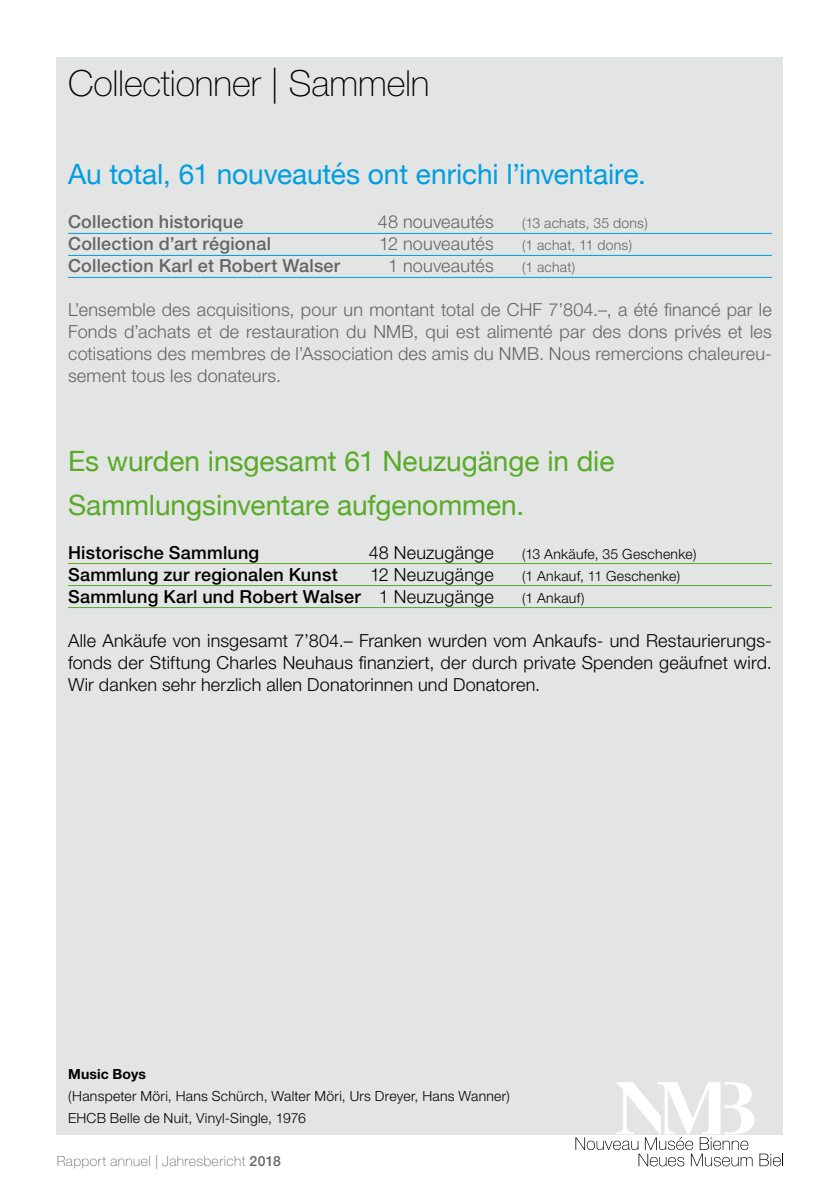
<style>
.page{position:relative;width:840px;height:1191px;background:#fff}
.page>*{position:absolute;margin:0;border:0;box-sizing:border-box;transform-origin:0 0}
.t1{font:100 36px "Helvetica Neue";letter-spacing:-.005em;color:#000}
.t2{font:28px/44px "Helvetica Neue";color:#57ab27}
.t3{font:28px "Helvetica Neue";letter-spacing:-.005em;color:#009ee0}
.t4{font:300 18px/22px "Helvetica Neue";letter-spacing:.01em;color:#646567;text-align:justify}
.t5{font:300 18px/22px "Helvetica Neue";letter-spacing:.01em;color:#000;text-align:justify}
.t6{font:500 18px "Helvetica Neue";letter-spacing:.01em;color:#000}
.t7{font:500 18px "Helvetica Neue";letter-spacing:.01em;color:#646567}
.t8{font:300 14px/22px "Helvetica Neue";letter-spacing:.02em;color:#000}
.t9{font:300 14px "Helvetica Neue";letter-spacing:.015em;color:#646567}
.t10{font:100 14px "Helvetica Neue";letter-spacing:.03em;color:#646567}
.t11{font:700 14px "Helvetica Neue";letter-spacing:.01em;color:#000}
.s1{font-weight:300}
.s2{font-weight:500}
</style>
<div class="page">
<div style="left:57px;top:57px;width:725px;height:1077px;background:#e3e4e4"></div>
<svg style="left:575px;top:1082px;width:208px;height:84px"></svg>
<hr style="left:68px;top:233px;width:703px;height:1px;background:#009ee0">
<hr style="left:68px;top:255px;width:703px;height:1px;background:#009ee0">
<hr style="left:68px;top:277px;width:703px;height:1px;background:#009ee0">
<hr style="left:68px;top:563px;width:703px;height:1px;background:#57ab27">
<hr style="left:68px;top:585px;width:703px;height:1px;background:#57ab27">
<hr style="left:68px;top:607px;width:703px;height:1px;background:#57ab27">
<h1 class="t1" style="left:68px;top:63px;width:363px">Collectionner | Sammeln</h1>
<h2 class="t3" style="left:68px;top:154px;width:579px">Au total, 61 nouveautés ont enrichi l’inventaire.</h2>
<p class="t7" style="left:68px;top:211px;width:177px">Collection historique</p>
<p class="t4" style="left:377px;top:211px;width:117px">48 nouveautés</p>
<p class="t9" style="left:522px;top:215px;width:127px">(13 achats, 35 dons)</p>
<p class="t7" style="left:68px;top:233px;width:204px">Collection d’art régional</p>
<p class="t4" style="left:379px;top:233px;width:116px">12 nouveautés</p>
<p class="t9" style="left:522px;top:237px;width:111px">(1 achat, 11 dons)</p>
<p class="t7" style="left:68px;top:255px;width:273px">Collection Karl et Robert Walser</p>
<p class="t4" style="left:388px;top:255px;width:107px">1 nouveautés</p>
<p class="t9" style="left:522px;top:259px;width:54px">(1 achat)</p>
<p class="t4" style="left:68px;top:299px;width:704px">L’ensemble des acquisitions, pour un montant total de CHF 7’804.–, a été financé par le Fonds d’achats et de restauration du NMB, qui est alimenté par des dons privés et les cotisations des membres de l’Association des amis du NMB. Nous remercions chaleureu&shy;sement tous les donateurs.</p>
<h2 class="t2" style="left:68px;top:440px;width:547px">Es wurden insgesamt 61 Neuzugänge in die<br>Sammlungsinventare aufgenommen.</h2>
<p class="t6" style="left:68px;top:541px;width:192px">Historische Sammlung</p>
<p class="t5" style="left:368px;top:541px;width:126px">48 Neuzugänge</p>
<p class="t8" style="left:522px;top:542px;width:176px">(13 Ankäufe, 35 Geschenke)</p>
<p class="t6" style="left:68px;top:563px;width:271px">Sammlung zur regionalen Kunst</p>
<p class="t5" style="left:370px;top:563px;width:125px">12 Neuzugänge</p>
<p class="t8" style="left:522px;top:564px;width:160px">(1 Ankauf, 11 Geschenke)</p>
<p class="t6" style="left:68px;top:585px;width:427px">Sammlung Karl und Robert Walser <span class="s1">1 Neuzugänge</span></p>
<p class="t8" style="left:522px;top:586px;width:64px">(1 Ankauf)</p>
<p class="t5" style="left:68px;top:629px;width:705px">Alle Ankäufe von insgesamt 7’804.– Franken wurden vom Ankaufs- und Restaurierungs&shy;fonds der Stiftung Charles Neuhaus finanziert, der durch private Spenden geäufnet wird.<br>Wir danken sehr herzlich allen Donatorinnen und Donatoren.</p>
<p class="t11" style="left:68px;top:1065px;width:79px">Music Boys</p>
<p class="t8" style="left:68px;top:1084px;width:443px">(Hanspeter Möri, Hans Schürch, Walter Möri, Urs Dreyer, Hans Wanner)<br>EHCB Belle de Nuit, Vinyl-Single, 1976</p>
<p class="t10" style="left:57px;top:1153px;width:226px">Rapport annuel | Jahresbericht <span class="s2">2018</span></p>
</div>
